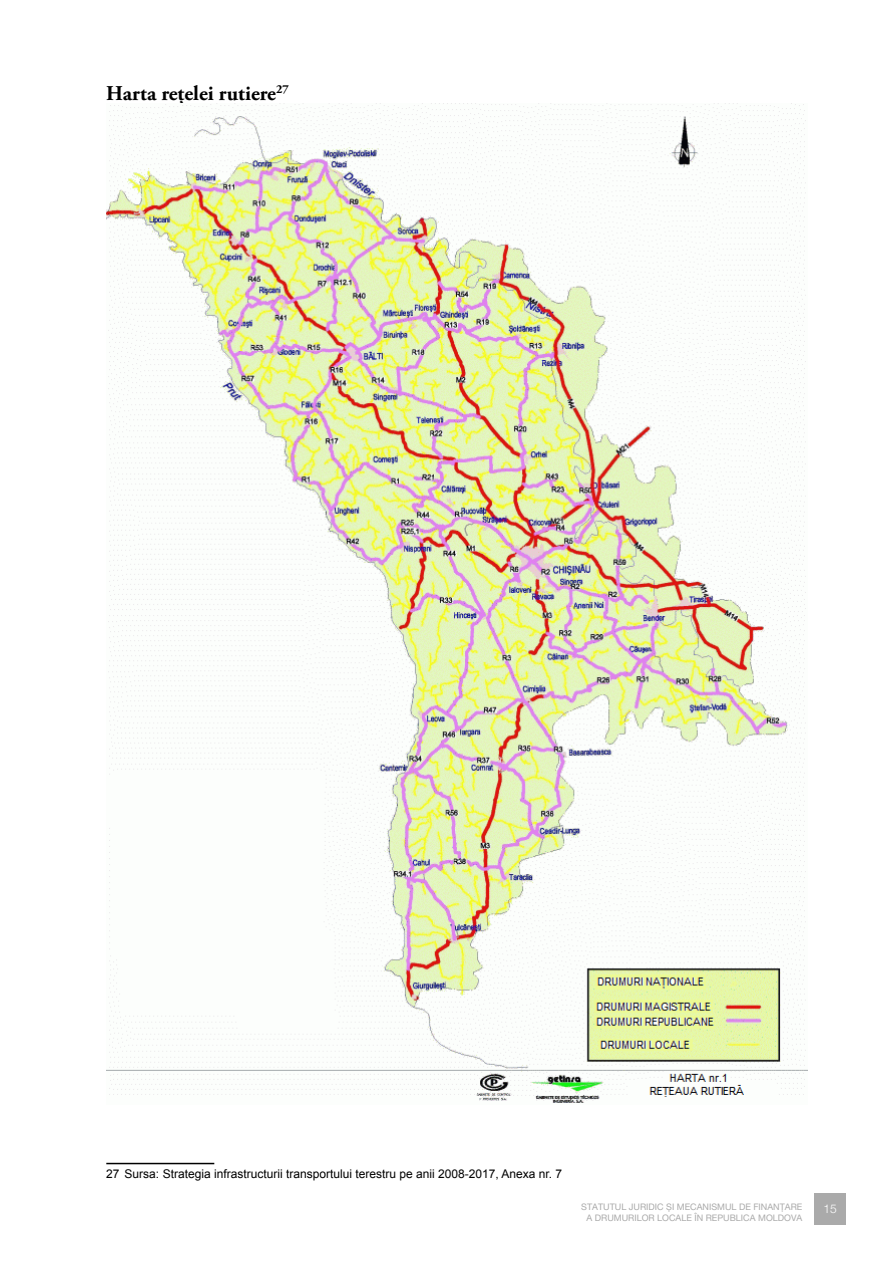
<style>
.page{position:relative;width:893px;height:1263px;background:#fff}
.page>*{position:absolute;margin:0;border:0;box-sizing:border-box;transform-origin:0 0}
.t1{font:700 21px "Adobe Garamond Pro";color:#000}
.t2{font:12px "Arial";color:#000}
.t3{font:300 12px "Helvetica Neue LT Pro";color:#fff}
.t4{font:9px "Helvetica Neue LT Pro";color:#aaa}
</style>
<div class="page">
<div style="left:814px;top:1193px;width:31px;height:32px;background:#aaa"></div>
<img style="left:106px;top:104px;width:702px;height:999px">
<hr style="left:106px;top:1163px;width:108px;height:1px;background:#000">
<h1 class="t1" style="left:106px;top:81px;width:184px">Harta reţelei rutiere<sup>27</sup></h1>
<p class="t2" style="left:106px;top:1166px;width:457px">27 Sursa: Strategia infrastructurii transportului terestru pe anii 2008-2017, Anexa nr. 7</p>
<p class="t4" style="left:581px;top:1201px;width:223px">STATUTUL JURIDIC ŞI MECANISMUL DE FINANŢARE</p>
<p class="t3" style="left:823px;top:1201px;width:15px">15</p>
<p class="t4" style="left:587px;top:1212px;width:217px">A DRUMURILOR LOCALE ÎN REPUBLICA MOLDOVA</p>
</div>
